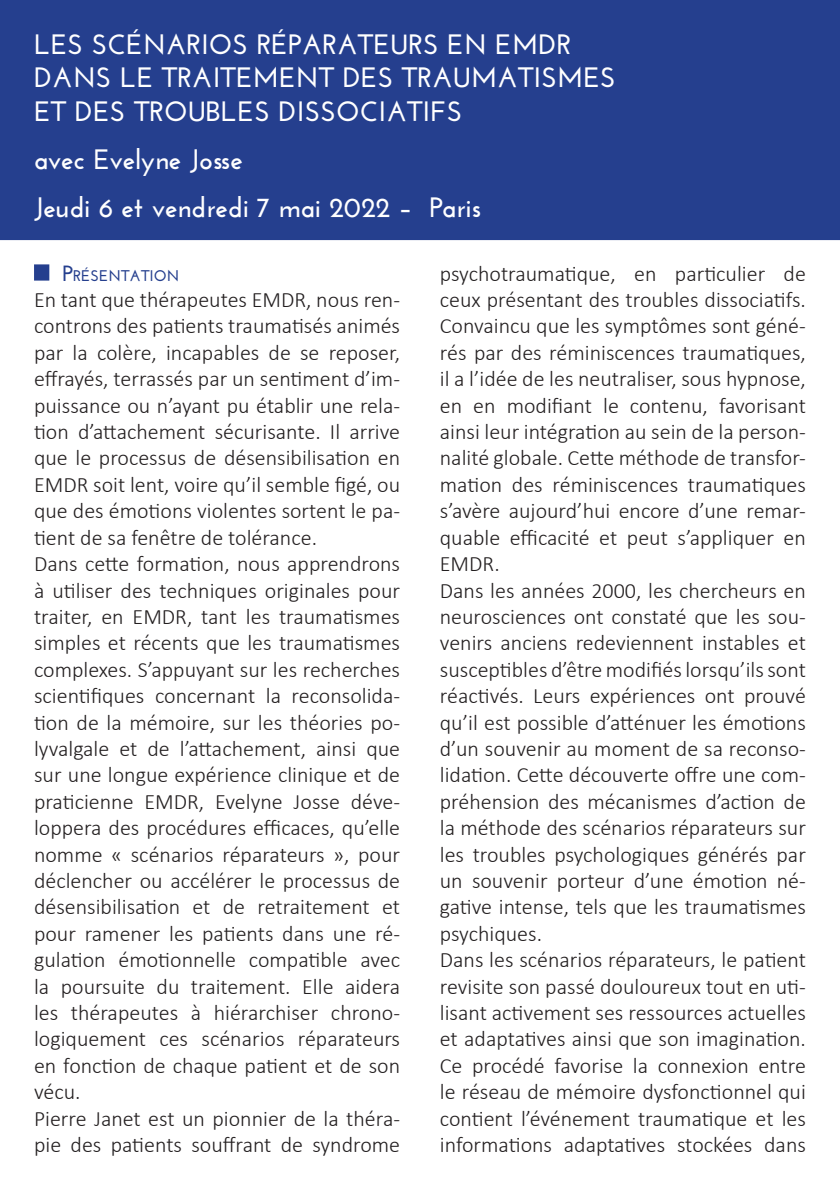
<style>
.page{position:relative;width:840px;height:1191px;background:#fff}
.page>*{position:absolute;margin:0;border:0;box-sizing:border-box;transform-origin:0 0}
.titre{font:700 28px "Josefin Sans";color:#fff}
.t1{font:300 22px/26.4px "Calibri";color:#231f20;text-align:justify}
.titre_carré_bleu{font:700 15.4px "Josefin Sans";color:#253f8e}
.s1{font-size:22px}
</style>
<div class="page">
<div style="left:0;top:0;width:839px;height:240px;background:#253f8e"></div>
<div style="left:34px;top:264px;width:15px;height:16px;background:#253f8e"></div>
<p class="titre" style="left:34px;top:27px;width:538px">LES SCÉNARIOS RÉPARATEURS EN EMDR</p>
<p class="titre" style="left:34px;top:61px;width:583px">DANS LE TRAITEMENT DES TRAUMATISMES</p>
<p class="titre" style="left:34px;top:95px;width:430px">ET DES TROUBLES DISSOCIATIFS</p>
<p class="titre" style="left:34px;top:143px;width:210px">avec Evelyne Josse</p>
<p class="titre" style="left:34px;top:191px;width:448px">Jeudi 6 et vendredi 7 mai 2022 – Paris</p>
<p class="titre_carré_bleu" style="left:62px;top:266px;width:118px"><span class="s1">P</span>RÉSENTATION</p>
<p class="t1" style="left:34px;top:285px;width:367px">En tant que thérapeutes EMDR, nous ren&shy;controns des patients traumatisés animés par la colère, incapables de se reposer, effrayés, terrassés par un sentiment d’im&shy;puissance ou n’ayant pu établir une rela&shy;tion d’attachement sécurisante. Il arrive que le processus de désensibilisation en EMDR soit lent, voire qu’il semble figé, ou que des émotions violentes sortent le pa&shy;tient de sa fenêtre de tolérance.</p>
<p class="t1" style="left:34px;top:549px;width:367px">Dans cette formation, nous apprendrons à utiliser des techniques originales pour traiter, en EMDR, tant les traumatismes simples et récents que les traumatismes complexes. S’appuyant sur les recherches scientifiques concernant la reconsolida&shy;tion de la mémoire, sur les théories po&shy;lyvalgale et de l’attachement, ainsi que sur une longue expérience clinique et de praticienne EMDR, Evelyne Josse déve&shy;loppera des procédures efficaces, qu’elle nomme « scénarios réparateurs », pour déclencher ou accélérer le processus de désensibilisation et de retraitement et pour ramener les patients dans une ré&shy;gulation émotionnelle compatible avec la poursuite du traitement. Elle aidera les thérapeutes à hiérarchiser chrono&shy;logiquement ces scénarios réparateurs en fonction de chaque patient et de son vécu.</p>
<p class="t1" style="left:34px;top:1104px;width:367px">Pierre Janet est un pionnier de la théra&shy;pie des patients souffrant de syndrome</p>
<p class="t1" style="left:439px;top:259px;width:367px">psychotraumatique, en particulier de ceux présentant des troubles dissociatifs.<br>Convaincu que les symptômes sont géné&shy;rés par des réminiscences traumatiques, il a l’idée de les neutraliser, sous hypnose, en en modifiant le contenu, favorisant ainsi leur intégration au sein de la person&shy;nalité globale. Cette méthode de transfor&shy;mation des réminiscences traumatiques s’avère aujourd’hui encore d’une remar&shy;quable efficacité et peut s’appliquer en EMDR.</p>
<p class="t1" style="left:439px;top:576px;width:367px">Dans les années 2000, les chercheurs en neurosciences ont constaté que les sou&shy;venirs anciens redeviennent instables et susceptibles d’être modifiés lorsqu’ils sont réactivés. Leurs expériences ont prouvé qu’il est possible d’atténuer les émotions d’un souvenir au moment de sa reconso&shy;lidation. Cette découverte offre une com&shy;préhension des mécanismes d’action de la méthode des scénarios réparateurs sur les troubles psychologiques générés par un souvenir porteur d’une émotion né&shy;gative intense, tels que les traumatismes psychiques.</p>
<p class="t1" style="left:439px;top:945px;width:367px">Dans les scénarios réparateurs, le patient revisite son passé douloureux tout en uti&shy;lisant activement ses ressources actuelles et adaptatives ainsi que son imagination.<br>Ce procédé favorise la connexion entre le réseau de mémoire dysfonctionnel qui contient l’événement traumatique et les informations adaptatives stockées dans</p>
</div>
